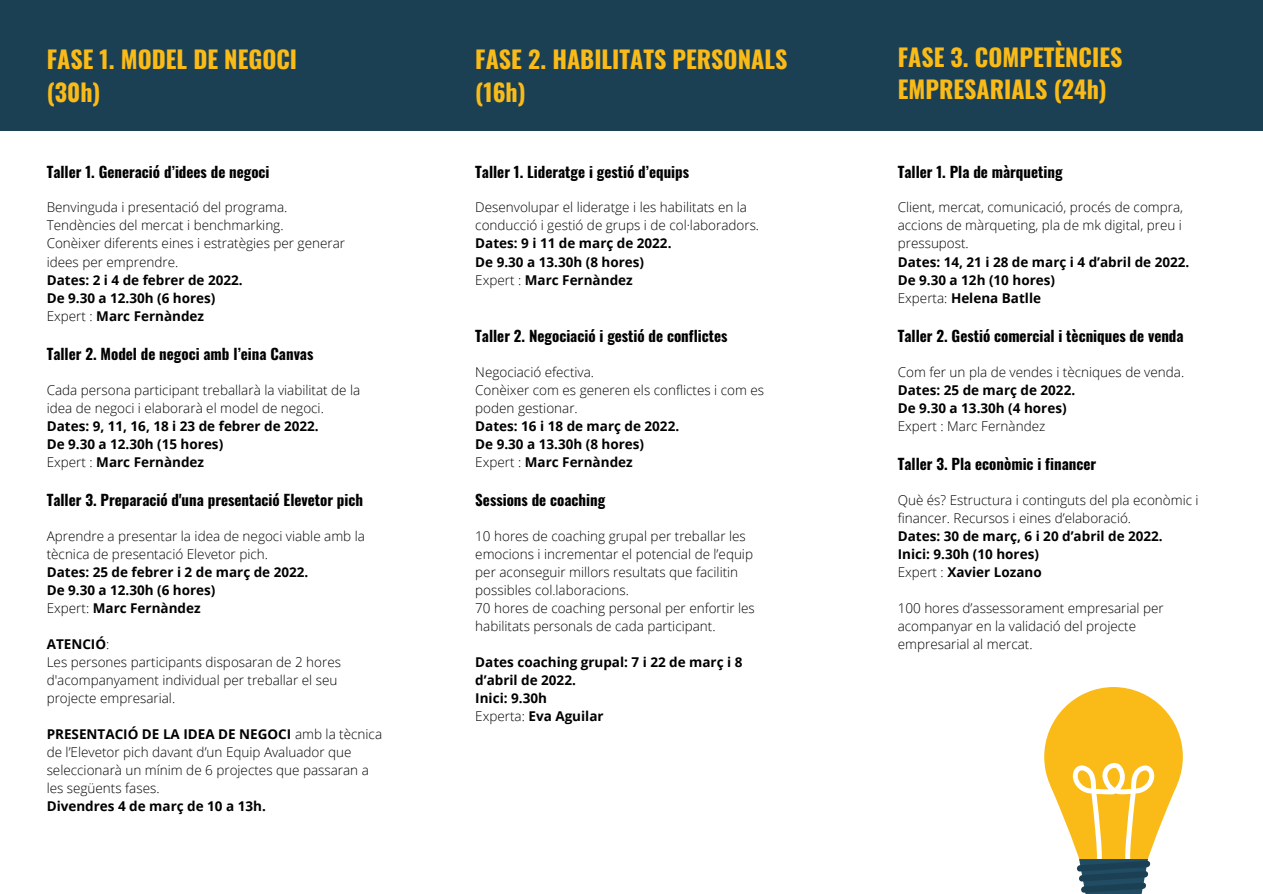
<style>
.page{position:relative;width:1263px;height:894px;background:#fff}
.page>*{position:absolute;margin:0;border:0;box-sizing:border-box;transform-origin:0 0}
.t1{font:700 24px/32.5px "Oswald";color:#fabb18}
.t2{font:700 15px "Oswald";color:#000}
.t3{font:300 13.5px/18px "Open Sans";color:#000}
.t4{font:700 13.5px/18px "Open Sans";color:#000}
.s1{font-weight:300}
.s2{font-weight:700}
</style>
<div class="page">
<div style="left:0;top:0;width:1263px;height:131px;background:#1b4054"></div>
<div style="left:1044px;top:686px;width:139px;height:140px;background:#fabb18;border-radius:50%"></div>
<svg style="left:1044px;top:737px;width:139px;height:156px"></svg>
<p class="t1" style="left:47px;top:42px;width:252px">FASE 1. MODEL DE NEGOCI</p>
<p class="t1" style="left:47px;top:74px;width:55px">(30h)</p>
<p class="t2" style="left:47px;top:160px;width:224px">Taller 1. Generació d’idees de negoci</p>
<p class="t3" style="left:47px;top:198px;width:242px">Benvinguda i presentació del programa.</p>
<p class="t3" style="left:47px;top:216px;width:238px">Tendències del mercat i benchmarking.</p>
<p class="t3" style="left:47px;top:234px;width:300px">Conèixer diferents eines i estratègies per generar</p>
<p class="t3" style="left:47px;top:252px;width:133px">idees per emprendre.</p>
<p class="t4" style="left:47px;top:270px;width:198px">Dates: 2 i 4 de febrer de 2022.</p>
<p class="t4" style="left:47px;top:288px;width:170px">De 9.30 a 12.30h (6 hores)</p>
<p class="t4" style="left:47px;top:306px;width:159px"><span class="s1">Expert :</span> Marc Fernàndez</p>
<p class="t2" style="left:47px;top:342px;width:268px">Taller 2. Model de negoci amb l’eina Canvas</p>
<p class="t3" style="left:47px;top:380px;width:315px">Cada persona participant treballarà la viabilitat de la idea de negoci i elaborarà el model de negoci.</p>
<p class="t4" style="left:47px;top:416px;width:274px">Dates: 9, 11, 16, 18 i 23 de febrer de 2022.</p>
<p class="t4" style="left:47px;top:434px;width:178px">De 9.30 a 12.30h (15 hores)</p>
<p class="t4" style="left:47px;top:452px;width:159px"><span class="s1">Expert :</span> Marc Fernàndez</p>
<p class="t2" style="left:47px;top:488px;width:318px">Taller 3. Preparació d'una presentació Elevetor pich</p>
<p class="t3" style="left:47px;top:526px;width:320px">Aprendre a presentar la idea de negoci viable amb la tècnica de presentació Elevetor pich.</p>
<p class="t4" style="left:47px;top:562px;width:263px">Dates: 25 de febrer i 2 de març de 2022.</p>
<p class="t4" style="left:47px;top:580px;width:170px">De 9.30 a 12.30h (6 hores)</p>
<p class="t4" style="left:47px;top:598px;width:155px"><span class="s1">Expert:</span> Marc Fernàndez</p>
<p class="t4" style="left:47px;top:634px;width:64px">ATENCIÓ<span class="s1">:</span></p>
<p class="t3" style="left:47px;top:652px;width:296px">Les persones participants disposaran de 2 hores d'acompanyament individual per treballar el seu projecte empresarial.</p>
<p class="t3" style="left:47px;top:724px;width:337px"><span class="s2">PRESENTACIÓ DE LA IDEA DE NEGOCI</span> amb la tècnica de l’Elevetor pich davant d’un Equip Avaluador que seleccionarà un mínim de 6 projectes que passaran a les següents fases.</p>
<p class="t4" style="left:47px;top:796px;width:221px">Divendres 4 de març de 10 a 13h.</p>
<p class="t1" style="left:475px;top:42px;width:314px">FASE 2. HABILITATS PERSONALS (16h)</p>
<p class="t2" style="left:475px;top:160px;width:215px">Taller 1. Lideratge i gestió d’equips</p>
<p class="t3" style="left:475px;top:198px;width:285px">Desenvolupar el lideratge i les habilitats en la conducció i gestió de grups i de col·laboradors.</p>
<p class="t4" style="left:475px;top:234px;width:198px">Dates: 9 i 11 de març de 2022.</p>
<p class="t4" style="left:475px;top:252px;width:170px">De 9.30 a 13.30h (8 hores)</p>
<p class="t4" style="left:475px;top:270px;width:159px"><span class="s1">Expert :</span> Marc Fernàndez</p>
<p class="t2" style="left:475px;top:324px;width:254px">Taller 2. Negociació i gestió de conflictes</p>
<p class="t3" style="left:475px;top:362px;width:120px">Negociació efectiva.</p>
<p class="t3" style="left:475px;top:380px;width:290px">Conèixer com es generen els conflictes i com es poden gestionar.</p>
<p class="t4" style="left:475px;top:416px;width:205px">Dates: 16 i 18 de març de 2022.</p>
<p class="t4" style="left:475px;top:434px;width:170px">De 9.30 a 13.30h (8 hores)</p>
<p class="t4" style="left:475px;top:452px;width:159px"><span class="s1">Expert :</span> Marc Fernàndez</p>
<p class="t2" style="left:475px;top:488px;width:132px">Sessions de coaching</p>
<p class="t3" style="left:475px;top:526px;width:279px">10 hores de coaching grupal per treballar les emocions i incrementar el potencial de l’equip per aconseguir millors resultats que facilitin possibles col.laboracions.</p>
<p class="t3" style="left:475px;top:598px;width:281px">70 hores de coaching personal per enfortir les habilitats personals de cada participant.</p>
<p class="t4" style="left:475px;top:652px;width:269px">Dates coaching grupal: 7 i 22 de març i 8 d’abril de 2022.</p>
<p class="t4" style="left:475px;top:688px;width:73px">Inici: 9.30h</p>
<p class="t4" style="left:475px;top:706px;width:130px"><span class="s1">Experta:</span> Eva Aguilar</p>
<p class="t1" style="left:898px;top:39px;width:226px">FASE 3. COMPETÈNCIES<br>EMPRESARIALS (24h)</p>
<p class="t2" style="left:898px;top:160px;width:166px">Taller 1. Pla de màrqueting</p>
<p class="t3" style="left:898px;top:198px;width:287px;text-align:justify">Client, mercat, comunicació, procés de compra, accions de màrqueting, pla de mk digital, preu i pressupost.</p>
<p class="t4" style="left:898px;top:252px;width:293px">Dates: 14, 21 i 28 de març i 4 d’abril de 2022.</p>
<p class="t4" style="left:898px;top:270px;width:159px">De 9.30 a 12h (10 hores)</p>
<p class="t4" style="left:898px;top:288px;width:145px"><span class="s1">Experta:</span> Helena Batlle</p>
<p class="t2" style="left:898px;top:324px;width:287px">Taller 2. Gestió comercial i tècniques de venda</p>
<p class="t3" style="left:898px;top:362px;width:288px">Com fer un pla de vendes i tècniques de venda.</p>
<p class="t4" style="left:898px;top:380px;width:179px">Dates: 25 de març de 2022.</p>
<p class="t4" style="left:898px;top:398px;width:170px">De 9.30 a 13.30h (4 hores)</p>
<p class="t3" style="left:898px;top:416px;width:149px">Expert : Marc Fernàndez</p>
<p class="t2" style="left:898px;top:452px;width:200px">Taller 3. Pla econòmic i financer</p>
<p class="t3" style="left:898px;top:490px;width:302px">Què és? Estructura i continguts del pla econòmic i financer. Recursos i eines d’elaboració.</p>
<p class="t4" style="left:898px;top:526px;width:267px">Dates: 30 de març, 6 i 20 d’abril de 2022.</p>
<p class="t4" style="left:898px;top:544px;width:143px">Inici: 9.30h (10 hores)</p>
<p class="t4" style="left:898px;top:562px;width:146px"><span class="s1">Expert :</span> Xavier Lozano</p>
<p class="t3" style="left:898px;top:598px;width:268px">100 hores d’assessorament empresarial per acompanyar en la validació del projecte</p>
<p class="t3" style="left:898px;top:634px;width:136px">empresarial al mercat.</p>
</div>
